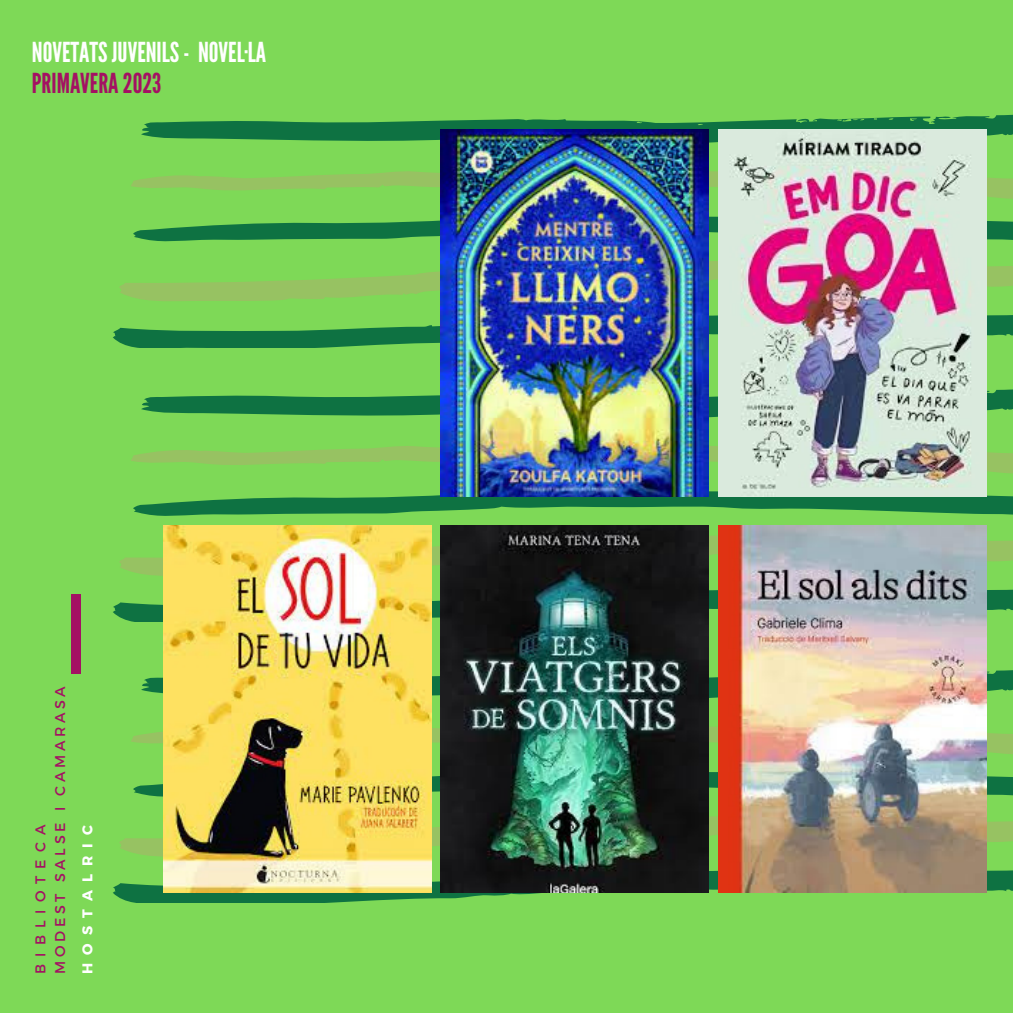
<style>
.page{position:relative;width:1013px;height:1013px;background:#fff}
.page>*{position:absolute;margin:0;border:0;box-sizing:border-box;transform-origin:0 0}
.t1{font:27.5px "League Gothic";color:#fff}
.t2{font:27.5px "League Gothic";color:#a41163}
.t3{font:14.25px "Montserrat";letter-spacing:.26em;color:#a41163}
.t4{font:14.25px "Montserrat";letter-spacing:.495em;color:#a41163}
.t5{font:700 14.25px "Montserrat";letter-spacing:.57em;color:#fff}
</style>
<div class="page">
<div style="left:0;top:0;width:1012px;height:1012px;background:#7ed957"></div>
<svg style="left:141px;top:385px;width:871px;height:33px"></svg>
<svg style="left:133px;top:490px;width:879px;height:26px"></svg>
<svg style="left:113px;top:583px;width:899px;height:39px"></svg>
<svg style="left:131px;top:444px;width:881px;height:33px"></svg>
<svg style="left:119px;top:532px;width:893px;height:45px"></svg>
<svg style="left:141px;top:666px;width:871px;height:33px"></svg>
<svg style="left:133px;top:771px;width:879px;height:30px"></svg>
<svg style="left:131px;top:725px;width:881px;height:33px"></svg>
<svg style="left:113px;top:813px;width:899px;height:89px"></svg>
<svg style="left:141px;top:114px;width:871px;height:30px"></svg>
<svg style="left:133px;top:216px;width:879px;height:30px"></svg>
<svg style="left:131px;top:170px;width:881px;height:33px"></svg>
<svg style="left:113px;top:258px;width:899px;height:89px"></svg>
<div style="left:71px;top:594px;width:9px;height:80px;background:#a41163"></div>
<img style="left:440px;top:130px;width:269px;height:366px">
<img style="left:163px;top:525px;width:268px;height:367px">
<img style="left:718px;top:130px;width:268px;height:366px">
<img style="left:440px;top:525px;width:269px;height:367px">
<img style="left:718px;top:525px;width:268px;height:367px">
<p class="t1" style="left:32px;top:36px;width:236px">NOVETATSJUVENILS- NOVEL·LA</p>
<p class="t2" style="left:32px;top:67px;width:131px">PRIMAVERA2023</p>
<p class="t4" style="left:31px;top:973px;width:150px;rotate:-90deg">BIBLIOTECA</p>
<p class="t3" style="left:51px;top:973px;width:289px;rotate:-90deg">MODEST SALSE I CAMARASA</p>
<p class="t5" style="left:78px;top:973px;width:150px;rotate:-90deg">HOSTALRIC</p>
</div>
